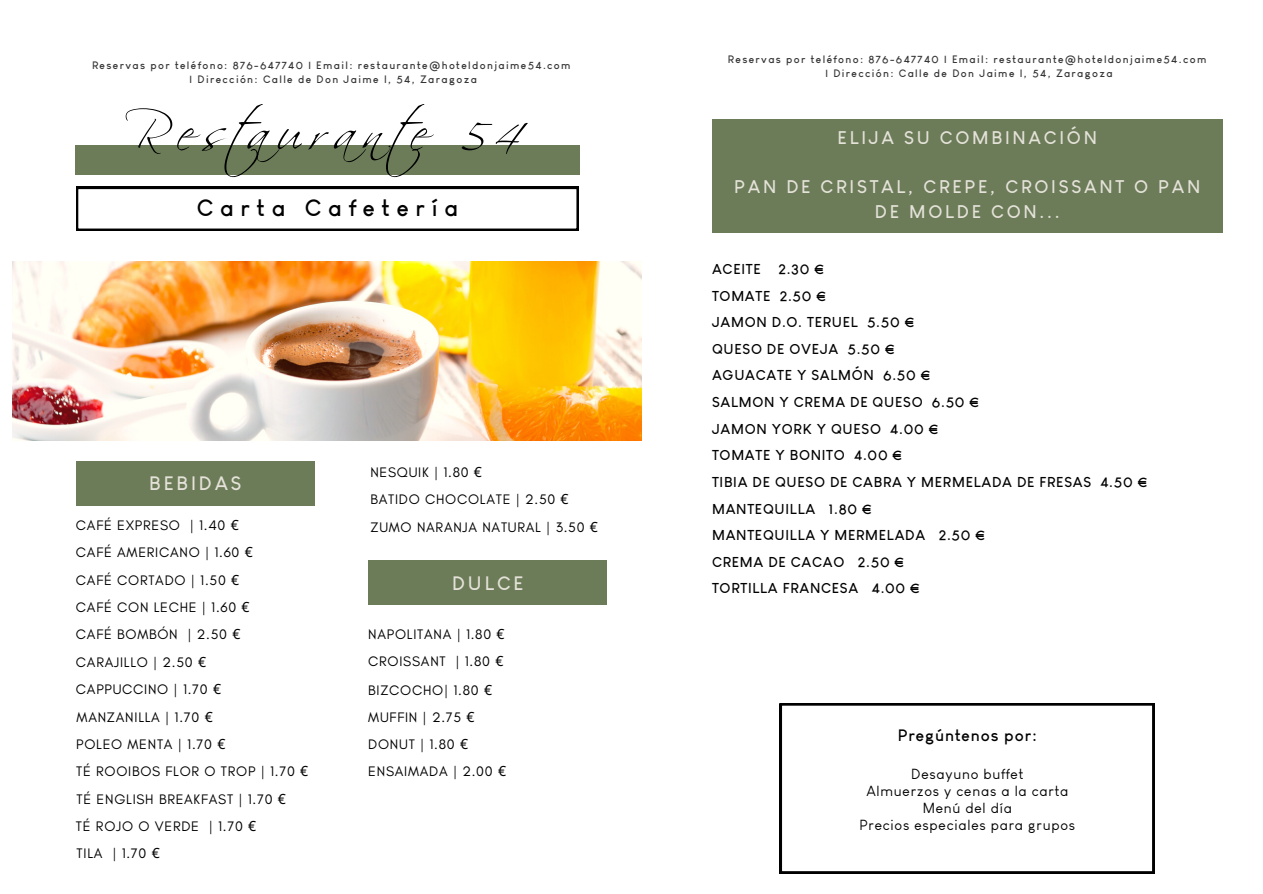
<style>
.page{position:relative;width:1263px;height:894px;background:#fff}
.page>*{position:absolute;margin:0;border:0;box-sizing:border-box;transform-origin:0 0}
.t1{font:50.7px "Scriptina Pro";letter-spacing:.205em;color:#000}
.t2{font:700 23.25px "Louis George Cafe";letter-spacing:.29em;color:#000}
.t3{font:700 19.05px "Louis George Cafe";letter-spacing:.155em;color:#e5e2d9}
.t4{font:700 18px/24.8px "Louis George Cafe";letter-spacing:.155em;color:#e5e2d9;text-align:center}
.t5{font:700 16.2px "Louis George Cafe";letter-spacing:.055em;color:#000}
.t6{font:14.25px/16.8px "Louis George Cafe";letter-spacing:.055em;color:#000;text-align:center}
.t7{font:14.1px/27.3px "Glacial Indifference";letter-spacing:.055em;color:#000}
.t8{font:700 14.1px/26.5px "Louis George Cafe";letter-spacing:.055em;color:#000}
.t9{font:700 10.5px/13.5px "Louis George Cafe";letter-spacing:.13em;color:#343434;text-align:center}
.s1{font-family:"Noto Sans"}
</style>
<div class="page">
<img style="left:13px;top:261px;width:629px;height:179px">
<div style="left:76px;top:145px;width:503px;height:29px;background:#6c7c59"></div>
<svg style="left:76px;top:187px;width:503px;height:44px"></svg>
<div style="left:76px;top:461px;width:239px;height:44px;background:#6c7c59"></div>
<div style="left:368px;top:560px;width:239px;height:45px;background:#6c7c59"></div>
<div style="left:712px;top:119px;width:510px;height:114px;background:#6c7c59"></div>
<svg style="left:780px;top:703px;width:374px;height:170px"></svg>
<p class="t9" style="left:92px;top:59px;width:480px">Reservas por teléfono: 876-647740 | Email: restaurante@hoteldonjaime54.com | Dirección: Calle de Don Jaime I, 54, Zaragoza</p>
<h1 class="t1" style="left:136px;top:102px;width:385px">Restaurante 54</h1>
<h2 class="t2" style="left:197px;top:195px;width:263px">Carta Cafetería</h2>
<h3 class="t3" style="left:149px;top:473px;width:94px">BEBIDAS</h3>
<p class="t7" style="left:76px;top:511px;width:178px">CAFÉ EXPRESO | 1.40 <span class="s1">€<br></span>CAFÉ AMERICANO | 1.60 <span class="s1">€<br></span>CAFÉ CORTADO | 1.50 <span class="s1">€<br></span>CAFÉ CON LECHE | 1.60 <span class="s1">€<br></span>CAFÉ BOMBÓN | 2.50 <span class="s1">€<br></span>CARAJILLO | 2.50 <span class="s1">€<br></span>CAPPUCCINO | 1.70 <span class="s1">€</span></p>
<p class="t7" style="left:76px;top:702px;width:234px">MANZANILLA | 1.70 <span class="s1">€<br></span>POLEO MENTA | 1.70 <span class="s1">€<br></span>TÉ ROOIBOS FLOR O TROP | 1.70 <span class="s1">€<br></span>TÉ ENGLISH BREAKFAST | 1.70 <span class="s1">€</span></p>
<p class="t7" style="left:76px;top:812px;width:182px">TÉ ROJO O VERDE | 1.70 <span class="s1">€</span></p>
<p class="t7" style="left:77px;top:839px;width:85px">TILA | 1.70 <span class="s1">€</span></p>
<p class="t7" style="left:370px;top:457px;width:229px">NESQUIK | 1.80 <span class="s1">€<br></span>BATIDO CHOCOLATE | 2.50 <span class="s1">€<br></span>ZUMO NARANJA NATURAL | 3.50 <span class="s1">€</span></p>
<h3 class="t3" style="left:452px;top:572px;width:73px">DULCE</h3>
<p class="t7" style="left:368px;top:620px;width:139px">NAPOLITANA | 1.80 <span class="s1">€<br></span>CROISSANT | 1.80 <span class="s1">€<br></span>BIZCOCHO| 1.80 <span class="s1">€<br></span>MUFFIN | 2.75 <span class="s1">€<br></span>DONUT | 1.80 <span class="s1">€<br></span>ENSAIMADA | 2.00 <span class="s1">€</span></p>
<p class="t9" style="left:728px;top:53px;width:480px">Reservas por teléfono: 876-647740 | Email: restaurante@hoteldonjaime54.com | Dirección: Calle de Don Jaime I, 54, Zaragoza</p>
<p class="t4" style="left:838px;top:125px;width:261px">ELIJA SU COMBINACIÓN</p>
<p class="t4" style="left:734px;top:175px;width:468px">PAN DE CRISTAL, CREPE, CROISSANT O PAN<br>DE MOLDE CON...</p>
<p class="t8" style="left:712px;top:255px;width:50px">ACEITE</p>
<p class="t8" style="left:712px;top:255px;width:437px;text-indent:66px">2.30 €<br>TOMATE 2.50 €<br>JAMON D.O. TERUEL 5.50 €<br>QUESO DE OVEJA 5.50 €<br>AGUACATE Y SALMÓN 6.50 €<br>SALMON Y CREMA DE QUESO 6.50 €<br>JAMON YORK Y QUESO 4.00 €<br>TOMATE Y BONITO 4.00 €<br>TIBIA DE QUESO DE CABRA Y MERMELADA DE FRESAS 4.50 €<br>MANTEQUILLA 1.80 €<br>MANTEQUILLA Y MERMELADA 2.50 €<br>CREMA DE CACAO 2.50 €<br>TORTILLA FRANCESA 4.00 €</p>
<p class="t5" style="left:898px;top:725px;width:141px">Pregúntenos por:</p>
<p class="t6" style="left:860px;top:765px;width:217px">Desayuno buffet<br>Almuerzos y cenas a la carta<br>Menú del día<br>Precios especiales para grupos</p>
</div>
